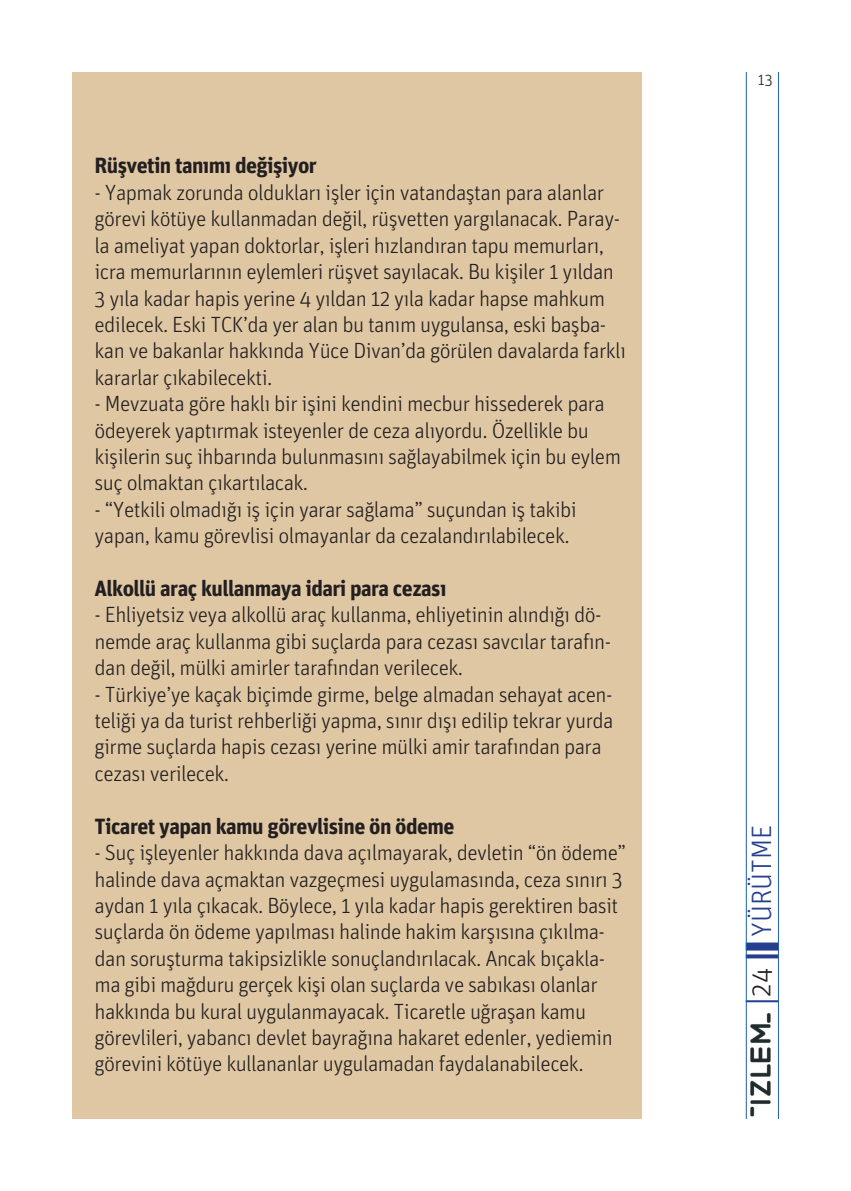
<style>
.page{position:relative;width:851px;height:1191px;background:#fff}
.page>*{position:absolute;margin:0;border:0;box-sizing:border-box;transform-origin:0 0}
.t1{font:300 28px "Unit";color:#253f8e}
.t2{font:300 22px/26.4px "Unit";letter-spacing:-.025em;color:#231f20}
.t3{font:700 22px "Unit";letter-spacing:-.025em;color:#231f20}
.t4{font:300 16px "Unit";color:#231f20}
.s1{color:#231f20}
</style>
<div class="page">
<svg style="left:746px;top:954px;width:31px;height:4px"></svg>
<hr style="left:745px;top:1000px;width:33px;height:2px;background:#253f8e">
<div style="left:745px;top:942px;width:33px;height:8px;background:#253f8e"></div>
<hr style="left:777px;top:72px;width:1px;height:1047px;background:#1c5dab">
<hr style="left:745px;top:72px;width:1px;height:1047px;background:#1c5dab">
<img style="left:750px;top:1013px;width:21px;height:104px">
<div style="left:72px;top:72px;width:569px;height:1047px;background:#dfc7a3"></div>
<p class="t3" style="left:94px;top:152px;width:224px">Rüşvetin tanımı değişiyor</p>
<p class="t2" style="left:94px;top:179px;width:533px">- Yapmak zorunda oldukları işler için vatandaştan para alanlar görevi kötüye kullanmadan değil, rüşvetten yargılanacak. Paray&shy;la ameliyat yapan doktorlar, işleri hızlandıran tapu memurları, icra memurlarının eylemleri rüşvet sayılacak. Bu kişiler 1 yıldan 3 yıla kadar hapis yerine 4 yıldan 12 yıla kadar hapse mahkum edilecek. Eski TCK’da yer alan bu tanım uygulansa, eski başba&shy;kan ve bakanlar hakkında Yüce Divan’da görülen davalarda farklı kararlar çıkabilecekti.</p>
<p class="t2" style="left:94px;top:390px;width:528px">- Mevzuata göre haklı bir işini kendini mecbur hissederek para ödeyerek yaptırmak isteyenler de ceza alıyordu. Özellikle bu kişilerin suç ihbarında bulunmasını sağlayabilmek için bu eylem suç olmaktan çıkartılacak.</p>
<p class="t2" style="left:94px;top:496px;width:483px">- “Yetkili olmadığı iş için yarar sağlama” suçundan iş takibi yapan, kamu görevlisi olmayanlar da cezalandırılabilecek.</p>
<p class="t3" style="left:94px;top:575px;width:353px">Alkollü araç kullanmaya idari para cezası</p>
<p class="t2" style="left:94px;top:601px;width:518px">- Ehliyetsiz veya alkollü araç kullanma, ehliyetinin alındığı dö&shy;nemde araç kullanma gibi suçlarda para cezası savcılar tarafın&shy;dan değil, mülki amirler tarafından verilecek.</p>
<p class="t2" style="left:94px;top:680px;width:520px">- Türkiye’ye kaçak biçimde girme, belge almadan sehayat acen&shy;teliği ya da turist rehberliği yapma, sınır dışı edilip tekrar yurda girme suçlarda hapis cezası yerine mülki amir tarafından para cezası verilecek.</p>
<p class="t3" style="left:94px;top:812px;width:361px">Ticaret yapan kamu görevlisine ön ödeme</p>
<p class="t2" style="left:94px;top:839px;width:533px">- Suç işleyenler hakkında dava açılmayarak, devletin “ön ödeme” halinde dava açmaktan vazgeçmesi uygulamasında, ceza sınırı 3 aydan 1 yıla çıkacak. Böylece, 1 yıla kadar hapis gerektiren basit suçlarda ön ödeme yapılması halinde hakim karşısına çıkılma&shy;dan soruşturma takipsizlikle sonuçlandırılacak. Ancak bıçakla&shy;ma gibi mağduru gerçek kişi olan suçlarda ve sabıkası olanlar hakkında bu kural uygulanmayacak. Ticaretle uğraşan kamu görevlileri, yabancı devlet bayrağına hakaret edenler, yediemin görevini kötüye kullananlar uygulamadan faydalanabilecek.</p>
<p class="t4" style="left:757px;top:71px;width:16px">13</p>
<p class="t1" style="left:745px;top:996px;width:173px;rotate:-90deg"><span class="s1">24</span> YÜRÜTME</p>
</div>
